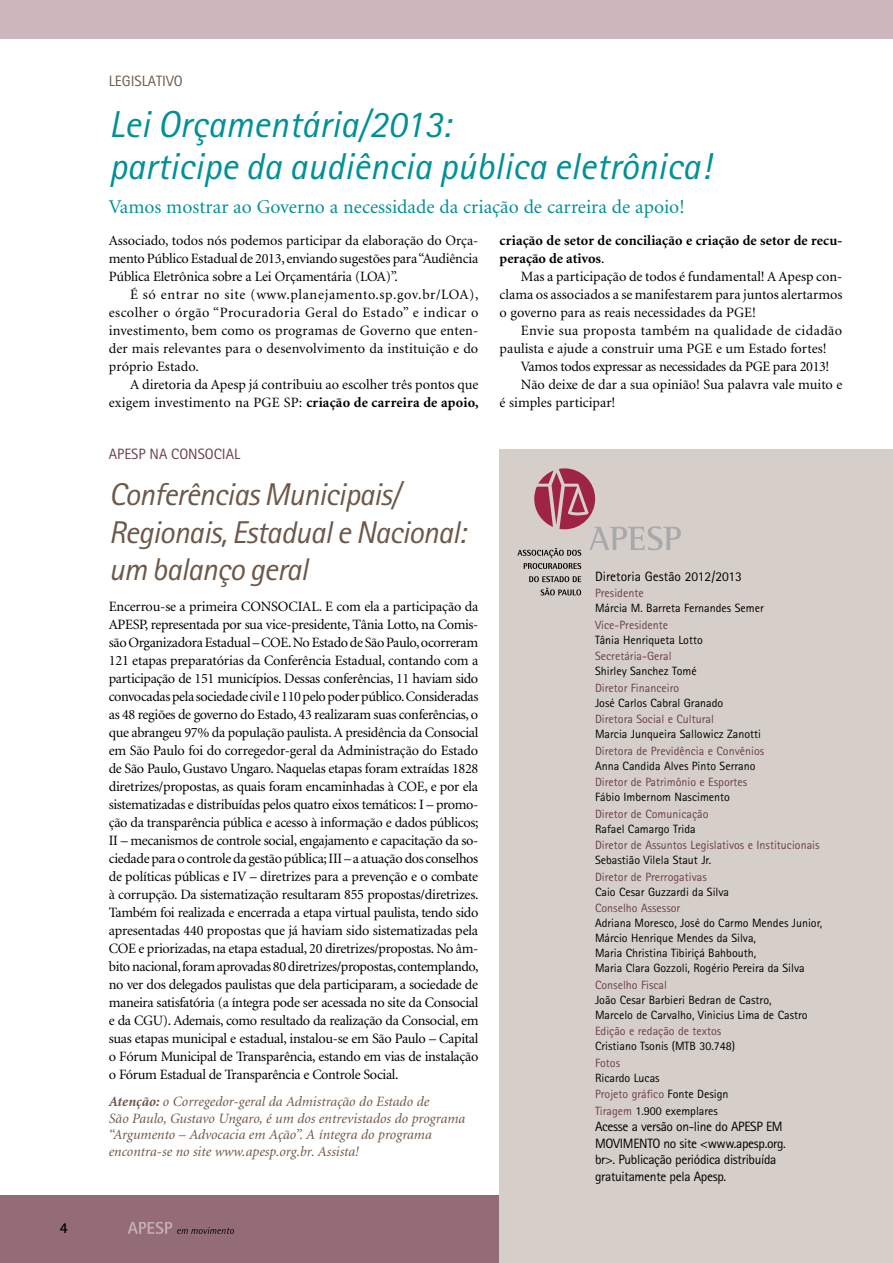
<style>
.page{position:relative;width:893px;height:1263px;background:#fff}
.page>*{position:absolute;margin:0;border:0;box-sizing:border-box;transform-origin:0 0}
.t1{font:italic 37.5px/42px "Rotis Sans Serif Std";color:#009097}
.t2{font:italic 31.5px/37.8px "Rotis Sans Serif Std";letter-spacing:-.025em;color:#6d5849}
.t3{font:19.5px "Minion";color:#009097}
.t4{font:15px "Rotis Sans Serif Std";color:#6b3e4c}
.t5{font:15px "Rotis Sans Serif Std";color:#6d5849}
.t6{font:700 15px "Libre Semi Sans S Si";color:#000}
.t7{font:14.25px/18px "Minion";color:#000;text-align:justify}
.t8{font:italic 14.25px/16.5px "Minion";color:#6d5849}
.t9{font:700 14.25px/18px "Minion";letter-spacing:.01em;color:#000}
.t10{font:14.25px "Minion";letter-spacing:-.03em;color:#000}
.t11{font:13.5px/16.5px "Rotis Sans Serif Std";letter-spacing:-.025em;color:#000}
.t12{font:13.5px "Rotis Sans Serif Std";color:#000}
.t13{font:12px/15px "Rotis Sans Serif Std";color:#000}
.t14{font:12px "Rotis Sans Serif Std";color:#6b3e4c}
.s1{font-weight:700}
.s2{font-weight:400}
.s3{color:#6b3e4c}
</style>
<div class="page">
<div style="left:0;top:0;width:893px;height:39px;background:#ceb7bc"></div>
<div style="left:0;top:1196px;width:893px;height:67px;background:#936c78"></div>
<svg style="left:128px;top:1222px;width:106px;height:12px"></svg>
<div style="left:500px;top:450px;width:393px;height:813px;background:#d6cfc9"></div>
<svg style="left:517px;top:468px;width:164px;height:127px"></svg>
<p class="t6" style="left:60px;top:1219px;width:10px">4</p>
<p class="t5" style="left:109px;top:73px;width:14px">Legislativo</p>
<h1 class="t1" style="left:109px;top:104px;width:603px">Lei Orçamentária/2013:<br>participe da audiência pública eletrônica!</h1>
<h3 class="t3" style="left:109px;top:197px;width:577px">Vamos mostrar ao Governo a necessidade da criação de carreira de apoio!</h3>
<p class="t7" style="left:109px;top:232px;width:371px">Associado, todos nós podemos participar da elaboração do Orça&shy;mento Público Estadual de 2013, enviando sugestões para “Audiência Pública Eletrônica sobre a Lei Orçamentária (LOA)”.</p>
<p class="t7" style="left:109px;top:286px;width:371px;text-indent:21px">É só entrar no site (www.planejamento.sp.gov.br/LOA), escolher o órgão “Procuradoria Geral do Estado” e indicar o investimento, bem como os programas de Governo que enten&shy;der mais relevantes para o desenvolvimento da instituição e do próprio Estado.</p>
<p class="t7" style="left:109px;top:376px;width:371px;text-align:right">A diretoria da Apesp já contribuiu ao escolher três pontos que exigem investimento na PGE SP: <span class="s1">criação de carreira de apoio,</span></p>
<p class="t9" style="left:500px;top:232px;width:344px">criação de setor de conciliação e criação de setor de recu&shy;peração de ativos<span class="s2">.</span></p>
<p class="t7" style="left:500px;top:268px;width:344px;text-indent:21px">Mas a participação de todos é fundamental! A Apesp con&shy;clama os associados a se manifestarem para juntos alertarmos o governo para as reais necessidades da PGE!</p>
<p class="t7" style="left:500px;top:322px;width:344px;text-indent:21px">Envie sua proposta também na qualidade de cidadão paulista e ajude a construir uma PGE e um Estado fortes!</p>
<p class="t10" style="left:521px;top:359px;width:310px">Vamos todos expressar as necessidades da PGE para 2013!</p>
<p class="t7" style="left:521px;top:376px;width:323px">Não deixe de dar a sua opinião! Sua palavra vale muito e</p>
<p class="t7" style="left:500px;top:394px;width:117px">é simples participar!</p>
<p class="t4" style="left:109px;top:445px;width:133px">APESP na CONSOCIAL</p>
<h2 class="t2" style="left:109px;top:476px;width:358px">Conferências Municipais/<br>Regionais, Estadual e Nacional: um balanço geral</h2>
<p class="t7" style="left:109px;top:598px;width:371px">Encerrou-se a primeira CONSOCIAL. E com ela a participação da APESP, representada por sua vice-presidente, Tânia Lotto, na Comis&shy;são Organizadora Estadual – COE. No Estado de São Paulo, ocorreram 121 etapas preparatórias da Conferência Estadual, contando com a participação de 151 municípios. Dessas conferências, 11 haviam sido convocadas pela sociedade civil e 110 pelo poder público. Consideradas as 48 regiões de governo do Estado, 43 realizaram suas conferências, o que abrangeu 97% da população paulista. A presidência da Consocial em São Paulo foi do corregedor-geral da Administração do Estado de São Paulo, Gustavo Ungaro. Naquelas etapas foram extraídas 1828 diretrizes/propostas, as quais foram encaminhadas à COE, e por ela sistematizadas e distribuídas pelos quatro eixos temáticos: I – promo&shy;ção da transparência pública e acesso à informação e dados públicos; II – mecanismos de controle social, engajamento e capacitação da so&shy;ciedade para o controle da gestão pública; III – a atuação dos conselhos de políticas públicas e IV – diretrizes para a prevenção e o combate à corrupção. Da sistematização resultaram 855 propostas/diretrizes.<br>Também foi realizada e encerrada a etapa virtual paulista, tendo sido apresentadas 440 propostas que já haviam sido sistematizadas pela COE e priorizadas, na etapa estadual, 20 diretrizes/propostas. No âm&shy;bito nacional, foram aprovadas 80 diretrizes/propostas, contemplando, no ver dos delegados paulistas que dela participaram, a sociedade de maneira satisfatória (a íntegra pode ser acessada no site da Consocial e da CGU). Ademais, como resultado da realização da Consocial, em suas etapas municipal e estadual, instalou-se em São Paulo – Capital o Fórum Municipal de Transparência, estando em vias de instalação o Fórum Estadual de Transparência e Controle Social.</p>
<p class="t8" style="left:109px;top:1094px;width:358px"><span class="s1">Atenção:</span> o Corregedor-geral da Admistração do Estado de<br>São Paulo, Gustavo Ungaro, é um dos entrevistados do programa “Argumento – Advocacia em Ação”. A íntegra do programa encontra-se no site www.apesp.org.br. Assista!</p>
<p class="t12" style="left:595px;top:568px;width:148px">Diretoria Gestão 2012/2013</p>
<p class="t14" style="left:595px;top:586px;width:50px">Presidente</p>
<p class="t13" style="left:595px;top:601px;width:170px">Márcia M. Barreta Fernandes Semer</p>
<p class="t14" style="left:595px;top:618px;width:75px">Vice-Presidente</p>
<p class="t13" style="left:595px;top:632px;width:109px">Tânia Henriqueta Lotto</p>
<p class="t14" style="left:595px;top:649px;width:78px">Secretária-Geral</p>
<p class="t13" style="left:595px;top:664px;width:103px">Shirley Sanchez Tomé</p>
<p class="t14" style="left:595px;top:681px;width:86px">Diretor Financeiro</p>
<p class="t13" style="left:595px;top:695px;width:130px">José Carlos Cabral Granado</p>
<p class="t14" style="left:595px;top:712px;width:120px">Diretora Social e Cultural</p>
<p class="t13" style="left:595px;top:727px;width:168px">Marcia Junqueira Sallowicz Zanotti</p>
<p class="t14" style="left:595px;top:744px;width:171px">Diretora de Previdência e Convênios</p>
<p class="t13" style="left:595px;top:758px;width:162px">Anna Candida Alves Pinto Serrano</p>
<p class="t14" style="left:595px;top:775px;width:154px">Diretor de Patrimônio e Esportes</p>
<p class="t13" style="left:595px;top:790px;width:136px">Fábio Imbernom Nascimento</p>
<p class="t14" style="left:595px;top:807px;width:115px">Diretor de Comunicação</p>
<p class="t13" style="left:595px;top:821px;width:102px">Rafael Camargo Trida</p>
<p class="t14" style="left:595px;top:838px;width:226px">Diretor de Assuntos Legislativos e Institucionais</p>
<p class="t13" style="left:595px;top:853px;width:118px">Sebastião Vilela Staut Jr.</p>
<p class="t14" style="left:595px;top:870px;width:113px">Diretor de Prerrogativas</p>
<p class="t13" style="left:595px;top:884px;width:136px">Caio Cesar Guzzardi da Silva</p>
<p class="t14" style="left:595px;top:901px;width:87px">Conselho Assessor</p>
<p class="t13" style="left:595px;top:916px;width:229px">Adriana Moresco, José do Carmo Mendes Junior, Márcio Henrique Mendes da Silva,<br>Maria Christina Tibiriçá Bahbouth,<br>Maria Clara Gozzoli, Rogério Pereira da Silva</p>
<p class="t14" style="left:595px;top:978px;width:74px">Conselho Fiscal</p>
<p class="t13" style="left:595px;top:992px;width:214px">João Cesar Barbieri Bedran de Castro,<br>Marcelo de Carvalho, Vinicius Lima de Castro</p>
<p class="t14" style="left:595px;top:1024px;width:128px">Edição e redação de textos</p>
<p class="t13" style="left:595px;top:1039px;width:142px">Cristiano Tsonis (MTB 30.748)</p>
<p class="t14" style="left:595px;top:1056px;width:27px">Fotos</p>
<p class="t13" style="left:595px;top:1069px;width:135px;line-height:16.5px">Ricardo Lucas<br><span class="s3">Projeto gráfico</span> Fonte Design<br><span class="s3">Tiragem</span> 1.900 exemplares</p>
<p class="t11" style="left:595px;top:1119px;width:192px">Acesse a versão on-line do APESP EM MOVIMENTO no site &lt;www.apesp.org. br&gt;. Publicação periódica distribuída gratuitamente pela Apesp.</p>
</div>
